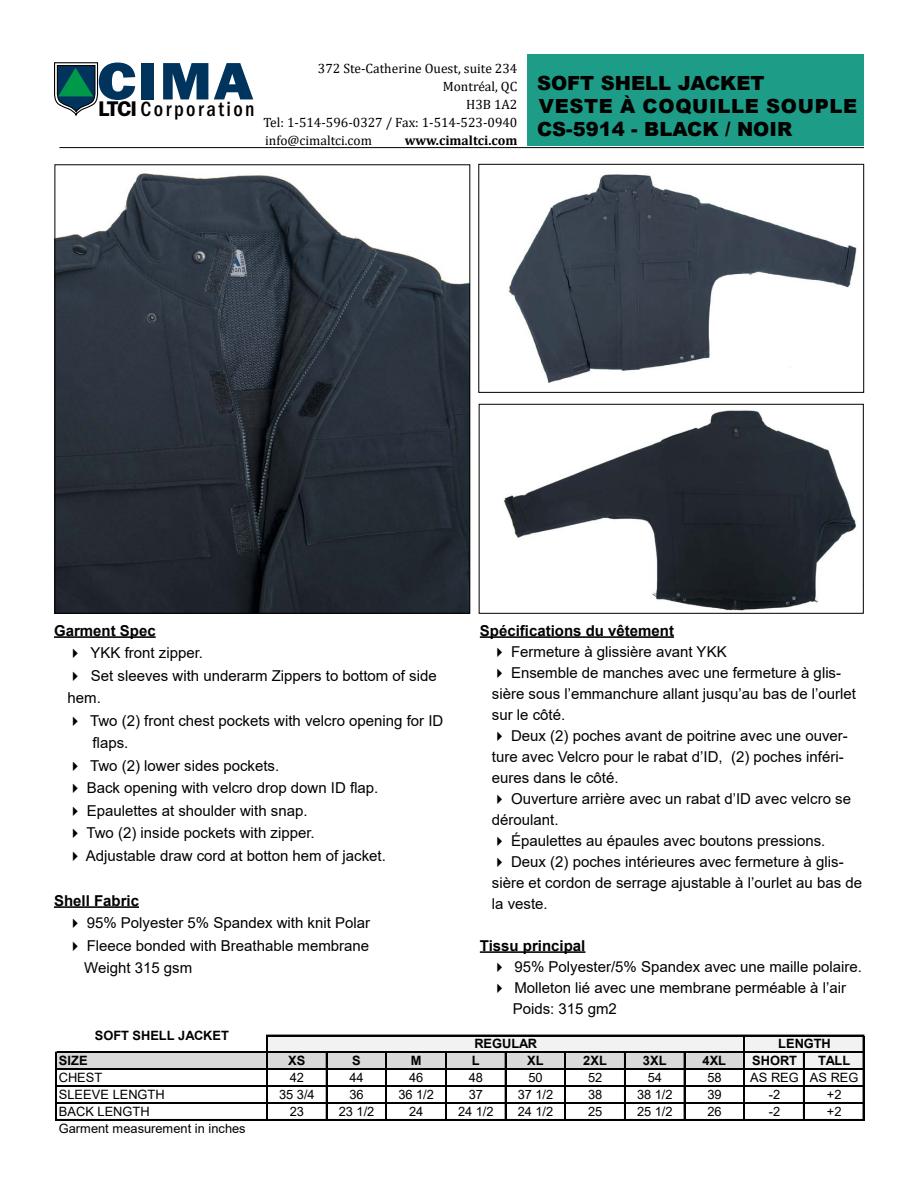
<style>
.page{position:relative;width:918px;height:1188px;background:#fff}
.page>*{position:absolute;margin:0;border:0;box-sizing:border-box;transform-origin:0 0}
.t1{font:800 54.6px "Franklin Gothic";color:#00345c;scale:1.15 1}
.t2{font:500 condensed 21.3px "Franklin Gothic";letter-spacing:.12em;color:#000;scale:.96 1}
.t3{font:900 19.5px/23.4px "Arial";color:#000}
.t4{font:15px/21px "Arial";color:#000}
.t5{font:700 15px "Arial";color:#000}
.t6{font:13.5px "Cambria";color:#000}
.t7{font:700 13.5px "Cambria";color:#000}
.t8{font:12.9px "Arial";letter-spacing:-.005em;color:#000}
.t9{font:700 12.9px "Arial";color:#000}
.s1{font-weight:600;font-stretch:normal;font-size:21.9px}
</style>
<div class="page">
<div style="left:527px;top:54px;width:337px;height:91px;background:#1d9c87"></div>
<svg style="left:54px;top:62px;width:45px;height:54px"></svg>
<hr style="left:59px;top:147px;width:805px;height:1px;background:#000">
<hr style="left:54px;top:636px;width:102px;height:2px;background:#000">
<hr style="left:54px;top:906px;width:85px;height:2px;background:#000">
<img style="left:509px;top:174px;width:348px;height:209px">
<div style="left:479px;top:164px;width:385px;height:229px;border:1px solid #000"></div>
<img style="left:503px;top:410px;width:354px;height:201px">
<div style="left:479px;top:404px;width:385px;height:210px;border:1px solid #000"></div>
<img style="left:57px;top:174px;width:411px;height:437px">
<div style="left:267px;top:1036px;width:597px;height:17px;background:#f2f2f2"></div>
<div style="left:57px;top:1052px;width:687px;height:17px;background:#d9d9d9"></div>
<div style="left:744px;top:1052px;width:120px;height:17px;background:#f2f2f2"></div>
<hr style="left:266px;top:1035px;width:2px;height:86px;background:#000">
<hr style="left:743px;top:1036px;width:1px;height:84px;background:#000">
<hr style="left:744px;top:1036px;width:1px;height:85px;background:#000">
<hr style="left:863px;top:1036px;width:1px;height:85px;background:#000">
<hr style="left:56px;top:1052px;width:1px;height:69px;background:#000">
<hr style="left:326px;top:1053px;width:1px;height:68px;background:#000">
<hr style="left:386px;top:1053px;width:1px;height:68px;background:#000">
<hr style="left:445px;top:1053px;width:2px;height:68px;background:#000">
<hr style="left:505px;top:1053px;width:1px;height:68px;background:#000">
<hr style="left:565px;top:1053px;width:1px;height:68px;background:#000">
<hr style="left:624px;top:1053px;width:2px;height:68px;background:#000">
<hr style="left:684px;top:1053px;width:1px;height:68px;background:#000">
<hr style="left:803px;top:1053px;width:1px;height:68px;background:#000">
<hr style="left:268px;top:1035px;width:596px;height:1px;background:#000">
<hr style="left:57px;top:1052px;width:807px;height:1px;background:#000">
<hr style="left:57px;top:1069px;width:807px;height:1px;background:#000">
<hr style="left:57px;top:1085px;width:807px;height:1px;background:#000">
<hr style="left:57px;top:1086px;width:807px;height:1px;background:#000">
<hr style="left:57px;top:1102px;width:807px;height:2px;background:#000">
<hr style="left:57px;top:1119px;width:807px;height:2px;background:#000">
<hr style="left:480px;top:636px;width:194px;height:2px;background:#000">
<hr style="left:480px;top:951px;width:105px;height:2px;background:#000">
<h1 class="t1" style="left:97px;top:46px;width:138px">CIMA</h1>
<h2 class="t2" style="left:98px;top:95px;width:165px"><span class="s1">LTCI</span>Corporation</h2>
<p class="t6" style="left:318px;top:60px;width:201px">372 Ste-Catherine Ouest, suite 234</p>
<p class="t6" style="left:443px;top:78px;width:76px">Montréal, QC</p>
<p class="t6" style="left:466px;top:96px;width:53px">H3B 1A2</p>
<p class="t6" style="left:263px;top:114px;width:256px">Tel: 1-514-596-0327 / Fax: 1-514-523-0940</p>
<p class="t6" style="left:265px;top:132px;width:108px">info@cimaltci.com</p>
<p class="t7" style="left:405px;top:131px;width:114px">www.cimaltci.com</p>
<h3 class="t3" style="left:537px;top:70px;width:322px">SOFT SHELL JACKET<br>VESTE À COQUILLE SOUPLE<br>CS-5914 - BLACK / NOIR</h3>
<p class="t5" style="left:54px;top:620px;width:103px">Garment Spec</p>
<p class="t4" style="left:68px;top:642px;width:137px">✔ YKK front zipper.</p>
<p class="t4" style="left:68px;top:664px;width:371px;line-height:22.5px">✔ Set sleeves with underarm Zippers to bottom of side hem.</p>
<p class="t4" style="left:93px;top:709px;width:352px;line-height:22.5px;text-indent:-25px">✔ Two (2) front chest pockets with velcro opening for ID flaps.</p>
<p class="t4" style="left:68px;top:755px;width:213px">✔ Two (2) lower sides pockets.</p>
<p class="t4" style="left:68px;top:777px;width:312px">✔ Back opening with velcro drop down ID flap.</p>
<p class="t4" style="left:68px;top:800px;width:242px">✔ Epaulettes at shoulder with snap.</p>
<p class="t4" style="left:68px;top:822px;width:249px">✔ Two (2) inside pockets with zipper.</p>
<p class="t4" style="left:68px;top:845px;width:320px">✔ Adjustable draw cord at botton hem of jacket.</p>
<p class="t5" style="left:54px;top:890px;width:87px">Shell Fabric</p>
<p class="t4" style="left:68px;top:912px;width:304px">✔ 95% Polyester 5% Spandex with knit Polar</p>
<p class="t4" style="left:84px;top:934px;width:287px;line-height:22.5px;text-indent:-17px">✔ Fleece bonded with Breathable membrane<br>Weight 315 gsm</p>
<p class="t9" style="left:95px;top:1026px;width:136px">SOFT SHELL JACKET</p>
<p class="t5" style="left:480px;top:620px;width:196px">Spécifications du vêtement</p>
<p class="t4" style="left:492px;top:641px;width:236px">✔ Fermeture à glissière avant YKK</p>
<p class="t4" style="left:492px;top:662px;width:366px">✔ Ensemble de manches avec une fermeture à glis&shy;sière sous l’emmanchure allant jusqu’au bas de l’ourlet sur le côté.</p>
<p class="t4" style="left:492px;top:725px;width:358px">✔ Deux (2) poches avant de poitrine avec une ouver&shy;ture avec Velcro pour le rabat d’ID, (2) poches inféri&shy;eures dans le côté.</p>
<p class="t4" style="left:492px;top:788px;width:361px">✔ Ouverture arrière avec un rabat d’ID avec velcro se déroulant.</p>
<p class="t4" style="left:492px;top:830px;width:335px">✔ Épaulettes au épaules avec boutons pressions.</p>
<p class="t4" style="left:492px;top:851px;width:372px">✔ Deux (2) poches intérieures avec fermeture à glis&shy;sière et cordon de serrage ajustable à l’ourlet au bas de la veste.</p>
<p class="t5" style="left:480px;top:935px;width:107px">Tissu principal</p>
<p class="t4" style="left:492px;top:956px;width:372px">✔ 95% Polyester/5% Spandex avec une maille polaire.</p>
<p class="t4" style="left:513px;top:977px;width:335px;text-indent:-21px">✔ Molleton lié avec une membrane perméable à l’air<br>Poids: 315 gm2</p>
<p class="t9" style="left:474px;top:1034px;width:64px">REGULAR</p>
<p class="t9" style="left:778px;top:1034px;width:54px">LENGTH</p>
<p class="t9" style="left:59px;top:1052px;width:30px">SIZE</p>
<p class="t9" style="left:288px;top:1052px;width:19px">XS</p>
<p class="t9" style="left:352px;top:1052px;width:10px">S</p>
<p class="t9" style="left:411px;top:1052px;width:12px">M</p>
<p class="t9" style="left:472px;top:1052px;width:9px">L</p>
<p class="t9" style="left:527px;top:1052px;width:18px">XL</p>
<p class="t9" style="left:583px;top:1052px;width:25px">2XL</p>
<p class="t9" style="left:643px;top:1052px;width:25px">3XL</p>
<p class="t9" style="left:703px;top:1052px;width:25px">4XL</p>
<p class="t9" style="left:752px;top:1052px;width:46px">SHORT</p>
<p class="t9" style="left:818px;top:1052px;width:34px">TALL</p>
<p class="t8" style="left:59px;top:1069px;width:45px">CHEST</p>
<p class="t8" style="left:290px;top:1069px;width:16px">42</p>
<p class="t8" style="left:350px;top:1069px;width:16px">44</p>
<p class="t8" style="left:409px;top:1069px;width:16px">46</p>
<p class="t8" style="left:469px;top:1069px;width:16px">48</p>
<p class="t8" style="left:528px;top:1069px;width:16px">50</p>
<p class="t8" style="left:588px;top:1069px;width:16px">52</p>
<p class="t8" style="left:648px;top:1069px;width:16px">54</p>
<p class="t8" style="left:707px;top:1069px;width:16px">58</p>
<p class="t8" style="left:750px;top:1069px;width:110px">AS REG AS REG</p>
<p class="t8" style="left:59px;top:1086px;width:107px">SLEEVE LENGTH</p>
<p class="t8" style="left:279px;top:1086px;width:37px">35 3/4</p>
<p class="t8" style="left:350px;top:1086px;width:16px">36</p>
<p class="t8" style="left:398px;top:1086px;width:37px">36 1/2</p>
<p class="t8" style="left:469px;top:1086px;width:16px">37</p>
<p class="t8" style="left:518px;top:1086px;width:37px">37 1/2</p>
<p class="t8" style="left:588px;top:1086px;width:16px">38</p>
<p class="t8" style="left:637px;top:1086px;width:37px">38 1/2</p>
<p class="t8" style="left:707px;top:1086px;width:16px">39</p>
<p class="t8" style="left:769px;top:1086px;width:13px">-2</p>
<p class="t8" style="left:827px;top:1086px;width:16px">+2</p>
<p class="t8" style="left:59px;top:1102px;width:92px">BACK LENGTH</p>
<p class="t8" style="left:290px;top:1102px;width:16px">23</p>
<p class="t8" style="left:339px;top:1102px;width:37px">23 1/2</p>
<p class="t8" style="left:409px;top:1102px;width:16px">24</p>
<p class="t8" style="left:458px;top:1102px;width:37px">24 1/2</p>
<p class="t8" style="left:518px;top:1102px;width:37px">24 1/2</p>
<p class="t8" style="left:588px;top:1102px;width:16px">25</p>
<p class="t8" style="left:637px;top:1102px;width:37px">25 1/2</p>
<p class="t8" style="left:707px;top:1102px;width:16px">26</p>
<p class="t8" style="left:769px;top:1102px;width:13px">-2</p>
<p class="t8" style="left:827px;top:1102px;width:16px">+2</p>
<p class="t8" style="left:59px;top:1119px;width:188px">Garment measurement in inches</p>
</div>
